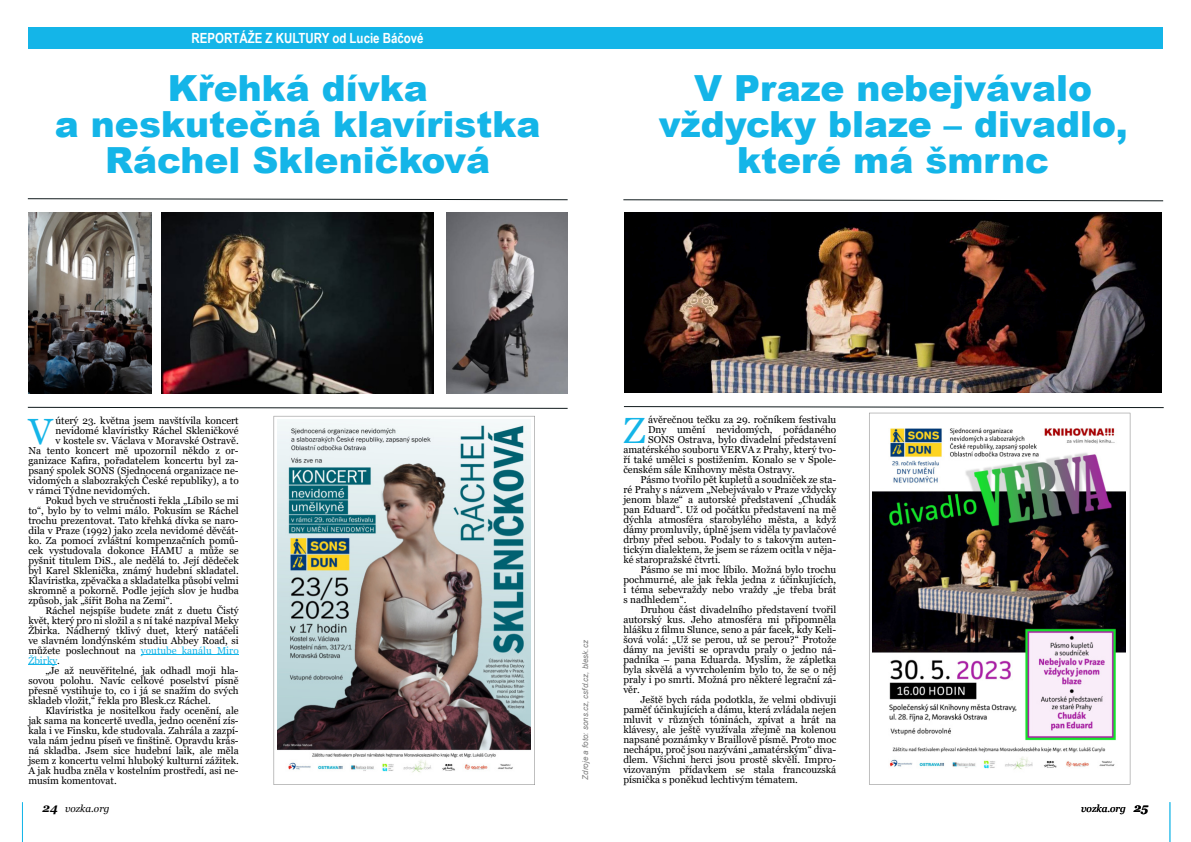
<style>
.page{position:relative;width:1191px;height:842px;background:#fff}
.page>*{position:absolute;margin:0;border:0;box-sizing:border-box;transform-origin:0 0}
.t1{font:36.5px "Georgia";color:#14b5e8}
.t2{font:900 36px/36px "Arial";color:#14b5e8;text-align:center}
.t3{font:700 14px "Arial Narrow";color:#fff}
.t4{font:italic 700 12px "Georgia";color:#000}
.t5{font:10px "Georgia";color:#000}
.t6{font:italic 10px "Georgia";color:#000}
.t7{font:10px "Georgia";color:#14b5e8}
.t8{font:italic 8px "Arial";color:#808080}
.s1{color:#14b5e8}
.s2{color:#000}
</style>
<div class="page">
<hr style="left:22px;top:802px;width:1px;height:40px;background:#13b5e8">
<div style="left:28px;top:27px;width:567px;height:22px;background:#14b5e8"></div>
<hr style="left:1169px;top:802px;width:1px;height:40px;background:#13b5e8">
<div style="left:595px;top:27px;width:567px;height:22px;background:#14b5e8"></div>
<hr style="left:141px;top:655px;width:98px;height:1px;background:#14b5e8">
<img style="left:273px;top:416px;width:262px;height:369px">
<img style="left:869px;top:413px;width:261px;height:372px">
<img style="left:162px;top:212px;width:272px;height:182px">
<svg style="left:27px;top:198px;width:541px;height:3px"></svg>
<svg style="left:623px;top:199px;width:540px;height:3px"></svg>
<svg style="left:27px;top:406px;width:541px;height:3px"></svg>
<svg style="left:623px;top:406px;width:541px;height:3px"></svg>
<img style="left:28px;top:212px;width:123px;height:182px">
<img style="left:446px;top:212px;width:121px;height:182px">
<img style="left:625px;top:212px;width:536px;height:181px">
<h3 class="t3" style="left:192px;top:28px;width:233px">REPORTÁŽE Z KULTURY od Lucie Báčové</h3>
<h2 class="t2" style="left:55px;top:69px;width:487px">Křehká dívka<br>a neskutečná klavíristka<br>Ráchel Skleničková</h2>
<h2 class="t2" style="left:659px;top:69px;width:470px">V Praze nebejvávalo vždycky blaze – divadlo, které má šmrnc</h2>
<h1 class="t1" style="left:28px;top:409px;width:26px">V</h1>
<p class="t5" style="left:55px;top:414px;width:185px">úterý 23. května jsem navštívila koncert</p>
<p class="t5" style="left:55px;top:424px;width:185px">nevidomé klavíristky Ráchel Skleničkové</p>
<p class="t5" style="left:55px;top:434px;width:185px">v kostele sv. Václava v Moravské Ostravě.</p>
<p class="t5" style="left:28px;top:444px;width:212px">Na tento koncert mě upozornil někdo z or-</p>
<p class="t5" style="left:28px;top:454px;width:212px">ganizace Kafira, pořadatelem koncertu byl za-</p>
<p class="t5" style="left:28px;top:464px;width:212px">psaný spolek SONS (Sjednocená organizace ne-</p>
<p class="t5" style="left:28px;top:474px;width:212px">vidomých a slabozrakých České republiky), a to</p>
<p class="t5" style="left:28px;top:484px;width:123px">v rámci Týdne nevidomých.</p>
<p class="t5" style="left:45px;top:494px;width:195px">Pokud bych ve stručnosti řekla „Líbilo se mi</p>
<p class="t5" style="left:28px;top:504px;width:212px">to“, bylo by to velmi málo. Pokusím se Ráchel</p>
<p class="t5" style="left:28px;top:514px;width:212px">trochu prezentovat. Tato křehká dívka se naro-</p>
<p class="t5" style="left:28px;top:524px;width:212px">dila v Praze (1992) jako zcela nevidomé děvčát-</p>
<p class="t5" style="left:28px;top:534px;width:212px">ko. Za pomocí zvláštní kompenzačních pomů-</p>
<p class="t5" style="left:28px;top:544px;width:212px">cek vystudovala dokonce HAMU a může se</p>
<p class="t5" style="left:28px;top:554px;width:212px">pyšnit titulem DiS., ale nedělá to. Její dědeček</p>
<p class="t5" style="left:28px;top:564px;width:212px">byl Karel Sklenička, známý hudební skladatel.</p>
<p class="t5" style="left:28px;top:574px;width:212px">Klavíristka, zpěvačka a skladatelka působí velmi</p>
<p class="t5" style="left:28px;top:584px;width:212px">skromně a pokorně. Podle jejích slov je hudba</p>
<p class="t5" style="left:28px;top:594px;width:146px">způsob, jak „šířit Boha na Zemi“.</p>
<p class="t5" style="left:45px;top:604px;width:195px">Ráchel nejspíše budete znát z duetu Čistý</p>
<p class="t5" style="left:28px;top:614px;width:212px">květ, který pro ni složil a s ní také nazpíval Meky</p>
<p class="t5" style="left:28px;top:624px;width:212px">Žbirka. Nádherný tklivý duet, který natáčeli</p>
<p class="t5" style="left:28px;top:634px;width:212px">ve slavném londýnském studiu Abbey Road, si</p>
<p class="t5" style="left:28px;top:644px;width:212px">můžete poslechnout na <span class="s1">youtube kanálu Miro</span></p>
<p class="t7" style="left:28px;top:654px;width:33px">Žbirky<span class="s2">.</span></p>
<p class="t5" style="left:45px;top:664px;width:195px">„Je až neuvěřitelné, jak odhadl moji hla-</p>
<p class="t5" style="left:28px;top:674px;width:212px">sovou polohu. Navíc celkové poselství písně</p>
<p class="t5" style="left:28px;top:684px;width:212px">přesně vystihuje to, co i já se snažím do svých</p>
<p class="t5" style="left:28px;top:694px;width:184px">skladeb vložit,“ řekla pro Blesk.cz Ráchel.</p>
<p class="t5" style="left:45px;top:704px;width:195px">Klavíristka je nositelkou řady ocenění, ale</p>
<p class="t5" style="left:28px;top:714px;width:212px">jak sama na koncertě uvedla, jedno ocenění zís-</p>
<p class="t5" style="left:28px;top:724px;width:212px">kala i ve Finsku, kde studovala. Zahrála a zazpí-</p>
<p class="t5" style="left:28px;top:734px;width:212px">vala nám jednu píseň ve finštině. Opravdu krás-</p>
<p class="t5" style="left:28px;top:744px;width:212px">ná skladba. Jsem sice hudební laik, ale měla</p>
<p class="t5" style="left:28px;top:754px;width:212px">jsem z koncertu velmi hluboký kulturní zážitek.</p>
<p class="t5" style="left:28px;top:764px;width:212px">A jak hudba zněla v kostelním prostředí, asi ne-</p>
<p class="t5" style="left:28px;top:774px;width:90px">musím komentovat.</p>
<p class="t8" style="left:580px;top:780px;width:141px;rotate:-90deg">Zdroje a foto: sons.cz, csfd.cz, blesk.cz</p>
<h1 class="t1" style="left:623px;top:408px;width:23px">Z</h1>
<p class="t5" style="left:648px;top:413px;width:190px">ávěrečnou tečku za 29. ročníkem festivalu</p>
<p class="t5" style="left:648px;top:423px;width:190px">Dny umění nevidomých, pořádaného</p>
<p class="t5" style="left:648px;top:433px;width:190px">SONS Ostrava, bylo divadelní představení</p>
<p class="t5" style="left:623px;top:443px;width:214px">amatérského souboru VERVA z Prahy, který tvo-</p>
<p class="t5" style="left:623px;top:453px;width:214px">ří také umělci s postižením. Konalo se v Spole-</p>
<p class="t5" style="left:623px;top:463px;width:173px">čenském sále Knihovny města Ostravy.</p>
<p class="t5" style="left:640px;top:473px;width:197px">Pásmo tvořilo pět kupletů a soudniček ze sta-</p>
<p class="t5" style="left:623px;top:483px;width:214px">ré Prahy s názvem „Nebejvávalo v Praze vždycky</p>
<p class="t5" style="left:623px;top:493px;width:214px">jenom blaze“ a autorské představení „Chudák</p>
<p class="t5" style="left:623px;top:503px;width:214px">pan Eduard“. Už od počátku představení na mě</p>
<p class="t5" style="left:623px;top:513px;width:214px">dýchla atmosféra starobylého města, a když</p>
<p class="t5" style="left:623px;top:523px;width:214px">dámy promluvily, úplně jsem viděla ty pavlačové</p>
<p class="t5" style="left:623px;top:533px;width:214px">drbny před sebou. Podaly to s takovým auten-</p>
<p class="t5" style="left:623px;top:543px;width:214px">tickým dialektem, že jsem se rázem ocitla v něja-</p>
<p class="t5" style="left:623px;top:553px;width:99px">ké staropražské čtvrti.</p>
<p class="t5" style="left:640px;top:563px;width:197px">Pásmo se mi moc líbilo. Možná bylo trochu</p>
<p class="t5" style="left:623px;top:573px;width:214px">pochmurné, ale jak řekla jedna z účinkujících,</p>
<p class="t5" style="left:623px;top:583px;width:214px">i téma sebevraždy nebo vraždy „je třeba brát</p>
<p class="t5" style="left:623px;top:593px;width:65px">s nadhledem“.</p>
<p class="t5" style="left:640px;top:603px;width:197px">Druhou část divadelního představení tvořil</p>
<p class="t5" style="left:623px;top:613px;width:214px">autorský kus. Jeho atmosféra mi připomněla</p>
<p class="t5" style="left:623px;top:623px;width:214px">hlášku z filmu Slunce, seno a pár facek, kdy Keli-</p>
<p class="t5" style="left:623px;top:633px;width:214px">šová volá: „Už se perou, už se perou?“ Protože</p>
<p class="t5" style="left:623px;top:643px;width:214px">dámy na jevišti se opravdu praly o jedno ná-</p>
<p class="t5" style="left:623px;top:653px;width:214px">padníka – pana Eduarda. Myslím, že zápletka</p>
<p class="t5" style="left:623px;top:663px;width:214px">byla skvělá a vyvrcholením bylo to, že se o něj</p>
<p class="t5" style="left:623px;top:673px;width:214px">praly i po smrti. Možná pro některé legrační zá-</p>
<p class="t5" style="left:623px;top:683px;width:18px">věr.</p>
<p class="t5" style="left:640px;top:693px;width:197px">Ještě bych ráda podotkla, že velmi obdivuji</p>
<p class="t5" style="left:623px;top:703px;width:214px">paměť účinkujících a dámu, která zvládala nejen</p>
<p class="t5" style="left:623px;top:713px;width:214px">mluvit v různých tóninách, zpívat a hrát na</p>
<p class="t5" style="left:623px;top:723px;width:214px">klávesy, ale ještě využívala zřejmě na kolenou</p>
<p class="t5" style="left:623px;top:733px;width:214px">napsané poznámky v Braillově písmě. Proto moc</p>
<p class="t5" style="left:623px;top:743px;width:214px">nechápu, proč jsou nazýváni „amatérským“ diva-</p>
<p class="t5" style="left:623px;top:753px;width:214px">dlem. Všichni herci jsou prostě skvělí. Impro-</p>
<p class="t5" style="left:623px;top:763px;width:214px">vizovaným přídavkem se stala francouzská</p>
<p class="t5" style="left:623px;top:773px;width:176px">písnička s poněkud lechtivým tématem.</p>
<p class="t6" style="left:65px;top:802px;width:46px">vozka.org</p>
<p class="t6" style="left:1081px;top:802px;width:46px">vozka.org</p>
<p class="t4" style="left:43px;top:800px;width:17px">24</p>
<p class="t4" style="left:1133px;top:800px;width:16px">25</p>
</div>
